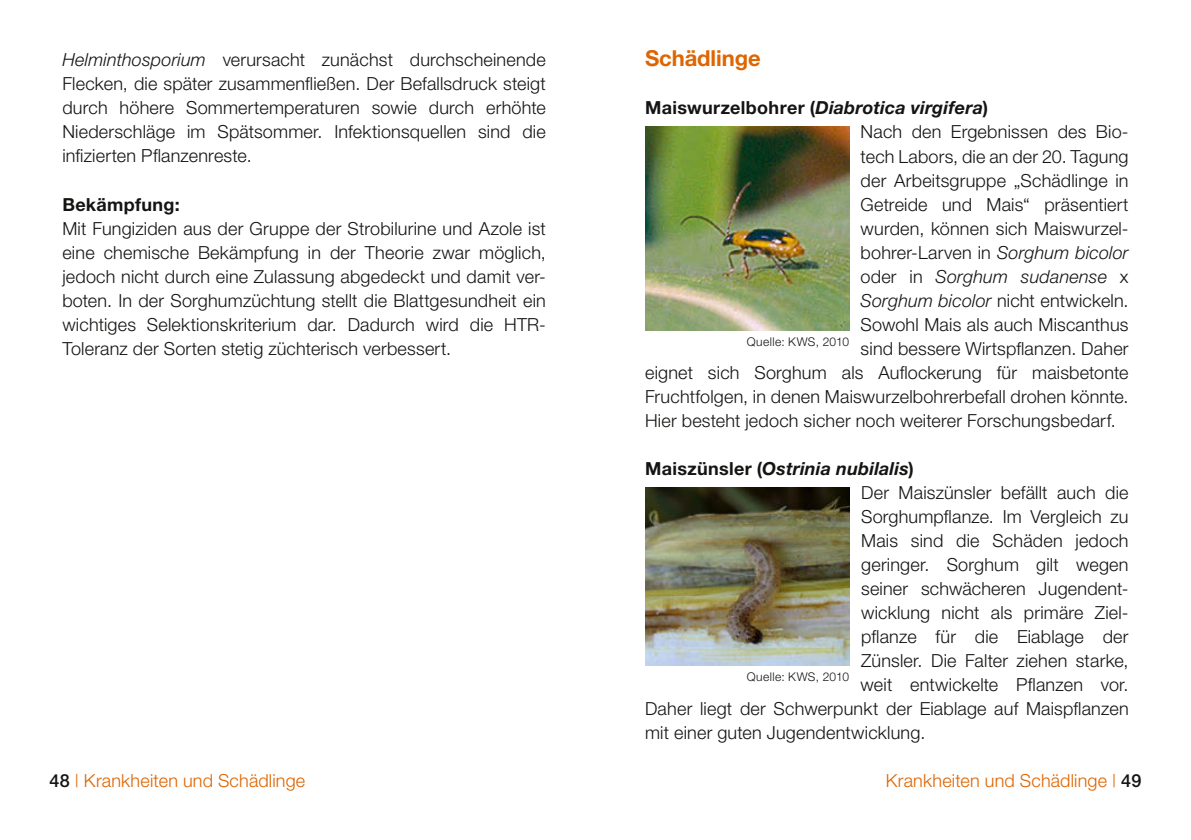
<style>
.page{position:relative;width:1191px;height:840px;background:#fff}
.page>*{position:absolute;margin:0;border:0;box-sizing:border-box;transform-origin:0 0}
.t1{font:700 22px "Helvetica Neue";letter-spacing:-.005em;color:#de6500}
.t2{font:300 18px/24px "Helvetica Neue";letter-spacing:.01em;color:#141413;text-align:justify}
.t3{font:italic 700 18px "Helvetica Neue";letter-spacing:.01em;color:#141413}
.t4{font:300 18px "Helvetica Neue";letter-spacing:.01em;color:#de6500}
.t5{font:italic 300 18px "Helvetica Neue";letter-spacing:.01em;color:#141413}
.t6{font:700 18px "Helvetica Neue";letter-spacing:.02em;color:#141413}
.t7{font:300 12px "Helvetica Neue";letter-spacing:.03em;color:#141413}
.s1{font-style:italic}
.s2{font-style:normal}
.s3{font-weight:500;color:#141413}
</style>
<div class="page">
<img style="left:645px;top:126px;width:204px;height:205px">
<img style="left:645px;top:487px;width:205px;height:178px">
<p class="t2" style="left:62px;top:50px;width:485px"><span class="s1">Helminthosporium</span> verursacht zunächst durchscheinende Flecken, die später zusammenfließen. Der Befallsdruck steigt durch höhere Sommertemperaturen sowie durch erhöhte Niederschläge im Spätsommer. Infektionsquellen sind die infizierten Pflanzenreste.</p>
<p class="t6" style="left:62px;top:197px;width:119px">Bekämpfung:</p>
<p class="t2" style="left:62px;top:218px;width:485px">Mit Fungiziden aus der Gruppe der Strobilurine und Azole ist eine chemische Bekämpfung in der Theorie zwar möglich, jedoch nicht durch eine Zulassung abgedeckt und damit ver&shy;boten. In der Sorghumzüchtung stellt die Blattgesundheit ein wichtiges Selektionskriterium dar. Dadurch wird die HTR-Toleranz der Sorten stetig züchterisch verbessert.</p>
<p class="t1" style="left:645px;top:51px;width:117px">Schädlinge</p>
<p class="t3" style="left:645px;top:101px;width:344px"><span class="s2">Maiswurzelbohrer (</span>Diabrotica virgifera<span class="s2">)</span></p>
<p class="t2" style="left:860px;top:122px;width:269px">Nach den Ergebnissen des Bio-</p>
<p class="t2" style="left:860px;top:146px;width:269px">tech Labors, die an der 20. Tagung</p>
<p class="t2" style="left:860px;top:170px;width:269px">der Arbeitsgruppe „Schädlinge in</p>
<p class="t2" style="left:860px;top:194px;width:269px">Getreide und Mais“ präsentiert</p>
<p class="t2" style="left:860px;top:218px;width:269px">wurden, können sich Maiswurzel-</p>
<p class="t2" style="left:860px;top:242px;width:269px">bohrer-Larven in <span class="s1">Sorghum bicolor</span></p>
<p class="t5" style="left:860px;top:269px;width:269px"><span class="s2">oder in</span> Sorghum sudanense <span class="s2">x</span></p>
<p class="t2" style="left:860px;top:290px;width:269px"><span class="s1">Sorghum bicolor</span> nicht entwickeln.</p>
<p class="t2" style="left:860px;top:314px;width:269px">Sowohl Mais als auch Miscanthus</p>
<p class="t2" style="left:860px;top:338px;width:269px">sind bessere Wirtspflanzen. Daher</p>
<p class="t2" style="left:645px;top:362px;width:485px">eignet sich Sorghum als Auflockerung für maisbetonte</p>
<p class="t2" style="left:645px;top:386px;width:485px">Fruchtfolgen, in denen Maiswurzelbohrerbefall drohen könnte.</p>
<p class="t2" style="left:645px;top:410px;width:472px">Hier besteht jedoch sicher noch weiterer Forschungsbedarf.</p>
<p class="t3" style="left:645px;top:461px;width:270px"><span class="s2">Maiszünsler (</span>Ostrinia nubilalis<span class="s2">)</span></p>
<p class="t2" style="left:861px;top:482px;width:269px">Der Maiszünsler befällt auch die</p>
<p class="t2" style="left:861px;top:506px;width:269px">Sorghumpflanze. Im Vergleich zu</p>
<p class="t2" style="left:861px;top:530px;width:269px">Mais sind die Schäden jedoch</p>
<p class="t2" style="left:861px;top:554px;width:269px">geringer. Sorghum gilt wegen</p>
<p class="t2" style="left:861px;top:578px;width:269px">seiner schwächeren Jugendent-</p>
<p class="t2" style="left:861px;top:602px;width:269px">wicklung nicht als primäre Ziel-</p>
<p class="t2" style="left:861px;top:626px;width:269px">pflanze für die Eiablage der</p>
<p class="t2" style="left:861px;top:650px;width:269px">Zünsler. Die Falter ziehen starke,</p>
<p class="t2" style="left:860px;top:673px;width:269px">weit entwickelte Pflanzen vor.</p>
<p class="t2" style="left:645px;top:697px;width:485px">Daher liegt der Schwerpunkt der Eiablage auf Maispflanzen</p>
<p class="t2" style="left:645px;top:721px;width:282px">mit einer guten Jugendentwicklung.</p>
<p class="t7" style="left:747px;top:337px;width:104px">Quelle: KWS, 2010</p>
<p class="t7" style="left:747px;top:672px;width:104px">Quelle: KWS, 2010</p>
<p class="t4" style="left:50px;top:773px;width:257px"><span class="s3">48</span> | Krankheiten und Schädlinge</p>
<p class="t4" style="left:885px;top:773px;width:257px">Krankheiten und Schädlinge | <span class="s3">49</span></p>
</div>
